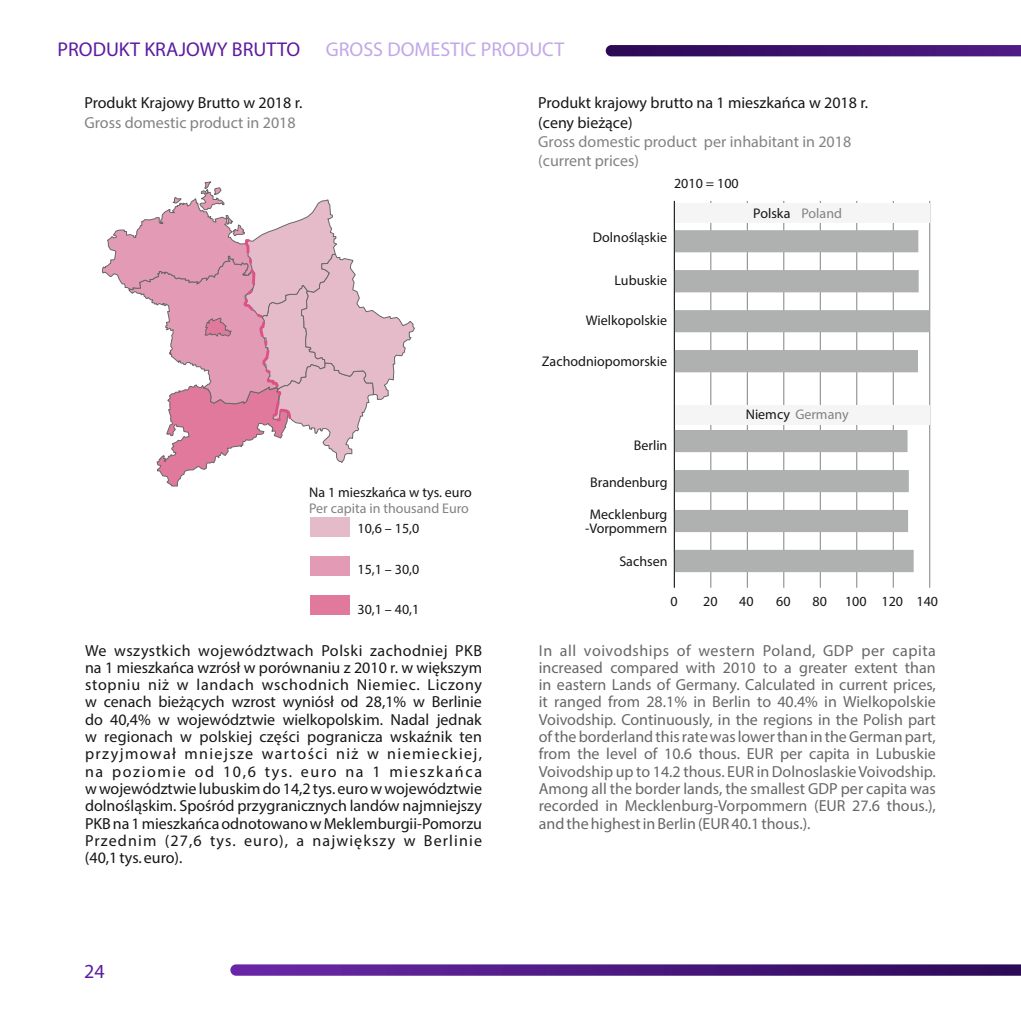
<style>
.page{position:relative;width:1021px;height:1021px;background:#fff}
.page>*{position:absolute;margin:0;border:0;box-sizing:border-box;transform-origin:0 0}
.t1{font:20px "Myriad Pro";color:#5c1ca0}
.t2{font:20px "Myriad Pro";color:#c2a7e7}
.t3{font:16px/17.4px "Myriad Pro";color:#151616;text-align:justify}
.t4{font:16px/17.4px "Myriad Pro";color:#676767;text-align:justify}
.t5{font:16px/19.2px "Myriad Pro";color:#818281}
.t6{font:14px/13.4px "Myriad Pro";color:#151616;text-align:center}
.t7{font:14px "Myriad Pro";color:#818281}
.s1{color:#818281}
.s2{color:#151616}
</style>
<div class="page">
<svg style="left:102px;top:181px;width:313px;height:305px"></svg>
<div style="left:310px;top:556px;width:39px;height:20px;background:#e39ab4"></div>
<div style="left:310px;top:595px;width:39px;height:20px;background:#e1799d"></div>
<div style="left:310px;top:517px;width:39px;height:20px;background:#e5bbca"></div>
<svg style="left:230px;top:964px;width:790px;height:11px;background:#512183"></svg>
<hr style="left:710px;top:201px;width:1px;height:386px;background:#818281">
<hr style="left:747px;top:201px;width:1px;height:386px;background:#818281">
<hr style="left:783px;top:201px;width:1px;height:386px;background:#818281">
<hr style="left:820px;top:201px;width:1px;height:386px;background:#818281">
<hr style="left:856px;top:201px;width:1px;height:386px;background:#818281">
<hr style="left:892px;top:201px;width:1px;height:386px;background:#818281">
<hr style="left:929px;top:201px;width:1px;height:386px;background:#818281">
<div style="left:674px;top:203px;width:255px;height:20px;background:#f5f5f6"></div>
<hr style="left:673px;top:201px;width:2px;height:386px;background:#151616">
<svg style="left:675px;top:230px;width:254px;height:342px"></svg>
<svg style="left:605px;top:45px;width:415px;height:11px;background:#3e136e"></svg>
<p class="t1" style="left:57px;top:41px;width:244px">PRODUKT KRAJOWY BRUTTO</p>
<p class="t2" style="left:326px;top:41px;width:240px">GROSS DOMESTIC PRODUCT</p>
<p class="t3" style="left:84px;top:96px;width:219px">Produkt Krajowy Brutto w 2018 r.</p>
<p class="t5" style="left:84px;top:114px;width:213px">Gross domestic product in 2018</p>
<p class="t6" style="left:309px;top:487px;width:164px">Na 1 mieszkańca w tys. euro</p>
<p class="t7" style="left:309px;top:502px;width:161px">Per capita in thousand Euro</p>
<p class="t6" style="left:357px;top:523px;width:63px">10,6 – 15,0</p>
<p class="t6" style="left:357px;top:563px;width:63px">15,1 – 30,0</p>
<p class="t6" style="left:357px;top:604px;width:63px">30,1 – 40,1</p>
<p class="t3" style="left:538px;top:95px;width:331px;line-height:19.2px">Produkt krajowy brutto na 1 mieszkańca w 2018 r. (ceny bieżące)</p>
<p class="t5" style="left:538px;top:133px;width:314px">Gross domestic product per inhabitant in 2018 (current prices)</p>
<p class="t6" style="left:674px;top:178px;width:66px">2010 = 100</p>
<p class="t6" style="left:593px;top:232px;width:76px">Dolnośląskie</p>
<p class="t6" style="left:614px;top:275px;width:54px">Lubuskie</p>
<p class="t6" style="left:586px;top:315px;width:83px">Wielkopolskie</p>
<p class="t6" style="left:542px;top:356px;width:127px">Zachodniopomorskie</p>
<p class="t6" style="left:753px;top:207px;width:90px">Polska <span class="s1">Poland</span></p>
<p class="t6" style="left:634px;top:439px;width:35px">Berlin</p>
<p class="t6" style="left:590px;top:477px;width:79px">Brandenburg</p>
<p class="t6" style="left:585px;top:509px;width:84px">Mecklenburg -Vorpommern</p>
<p class="t6" style="left:619px;top:556px;width:50px">Sachsen</p>
<p class="t7" style="left:745px;top:408px;width:105px"><span class="s2">Niemcy</span> Germany</p>
<p class="t6" style="left:670px;top:596px;width:9px">0</p>
<p class="t6" style="left:703px;top:596px;width:16px">20</p>
<p class="t6" style="left:739px;top:596px;width:16px">40</p>
<p class="t6" style="left:776px;top:596px;width:16px">60</p>
<p class="t6" style="left:812px;top:596px;width:16px">80</p>
<p class="t6" style="left:845px;top:596px;width:95px">100 120 140</p>
<p class="t3" style="left:85px;top:643px;width:398px">We wszystkich województwach Polski zachodniej PKB na 1 mieszkańca wzrósł w porównaniu z 2010 r. w większym stopniu niż w landach wschodnich Niemiec. Liczony w cenach bieżących wzrost wyniósł od 28,1% w Berlinie do 40,4% w województwie wielkopolskim. Nadal jednak w regionach w polskiej części pogranicza wskaźnik ten przyjmował mniejsze wartości niż w niemieckiej, na poziomie od 10,6 tys. euro na 1 mieszkańca w województwie lubuskim do 14,2 tys. euro w województwie dolnośląskim. Spośród przygranicznych landów najmniejszy PKB na 1 mieszkańca odnotowano w Meklemburgii-Pomorzu Przednim (27,6 tys. euro), a największy w Berlinie (40,1 tys. euro).</p>
<p class="t4" style="left:539px;top:643px;width:398px">In all voivodships of western Poland, GDP per capita increased compared with 2010 to a greater extent than in eastern Lands of Germany. Calculated in current prices, it ranged from 28.1% in Berlin to 40.4% in Wielkopolskie Voivodship. Continuously, in the regions in the Polish part of the borderland this rate was lower than in the German part, from the level of 10.6 thous. EUR per capita in Lubuskie Voivodship up to 14.2 thous. EUR in Dolnoslaskie Voivodship.<br>Among all the border lands, the smallest GDP per capita was recorded in Mecklenburg-Vorpommern (EUR 27.6 thous.), and the highest in Berlin (EUR 40.1 thous.).</p>
<p class="t1" style="left:84px;top:962px;width:22px">24</p>
</div>
